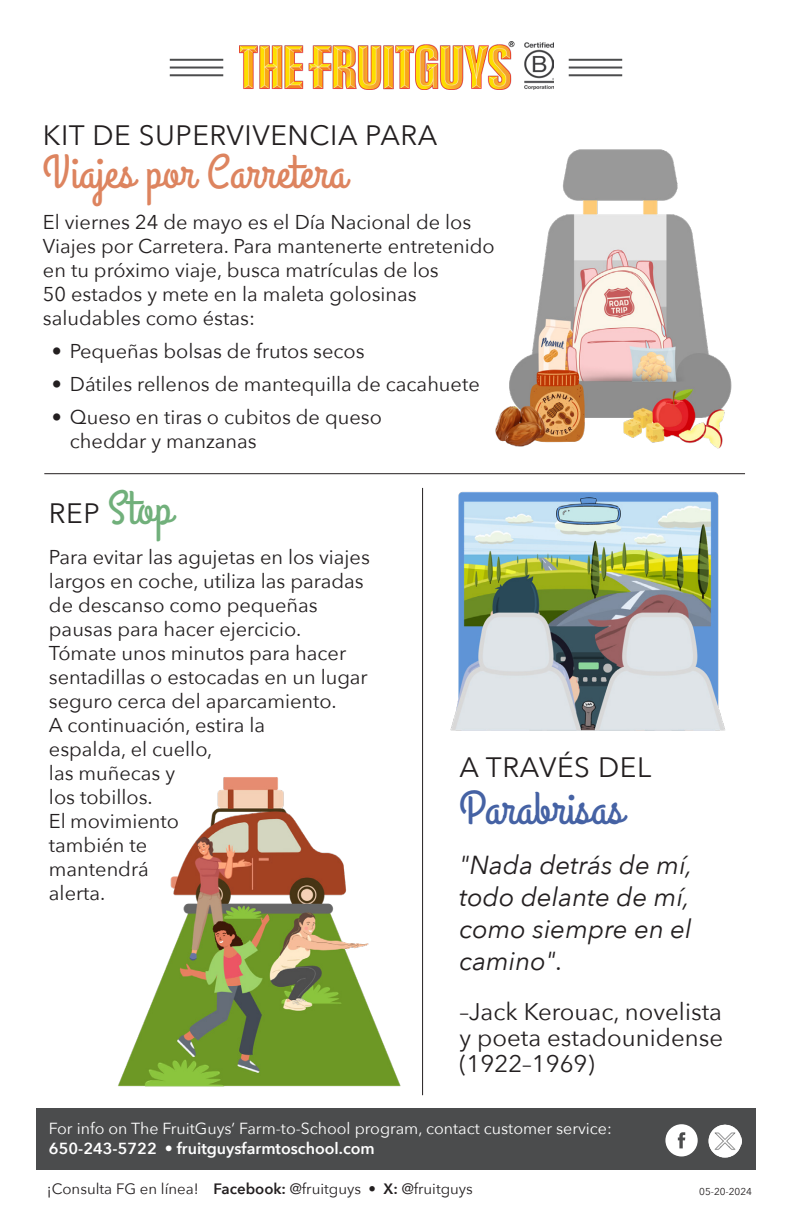
<style>
.page{position:relative;width:792px;height:1224px;background:#fff}
.page>*{position:absolute;margin:0;border:0;box-sizing:border-box;transform-origin:0 0}
.t1{font:47px "Grand Hotel";letter-spacing:.01em;color:#dd845f}
.t2{font:47px "Grand Hotel";letter-spacing:.01em;color:#4562a4}
.t3{font:47px "Grand Hotel";color:#71b07b}
.t4{font:28px "Avenir Next";letter-spacing:.02em;color:#231f20}
.t5{font:italic 26px/32px "Avenir Next";color:#231f20;text-align:justify}
.t6{font:24px/26px "Avenir Next";color:#231f20;text-align:justify}
.t7{font:20px/24px "Avenir Next";color:#231f20}
.t8{font:16px/19.2px "Avenir Next";color:#fff}
.t9{font:15px "Avenir Next";color:#231f20}
.t10{font:10px "Avenir Next";color:#231f20}
.s1{font-family:"Avenir Next";font-size:28px;color:#231f20}
.s2{font-weight:600}
</style>
<div class="page">
<img style="left:240px;top:41px;width:313px;height:49px">
<hr style="left:170px;top:59px;width:53px;height:2px;background:#4b4c4d">
<hr style="left:170px;top:67px;width:53px;height:2px;background:#4b4c4d">
<hr style="left:170px;top:74px;width:53px;height:2px;background:#4b4c4d">
<hr style="left:569px;top:59px;width:53px;height:2px;background:#4b4c4d">
<hr style="left:569px;top:67px;width:53px;height:2px;background:#4b4c4d">
<hr style="left:569px;top:74px;width:53px;height:2px;background:#4b4c4d">
<div style="left:36px;top:1109px;width:720px;height:61px;background:#4b4c4d"></div>
<svg style="left:665px;top:1124px;width:33px;height:32px"></svg>
<img style="left:708px;top:1124px;width:34px;height:33px">
<hr style="left:44px;top:473px;width:701px;height:1px;background:#231f20">
<img style="left:495px;top:149px;width:237px;height:300px">
<hr style="left:422px;top:488px;width:1px;height:607px;background:#231f20">
<img style="left:118px;top:777px;width:283px;height:310px">
<img style="left:450px;top:491px;width:275px;height:240px">
<p class="t4" style="left:43px;top:111px;width:396px">KIT DE SUPERVIVENCIA PARA</p>
<p class="t1" style="left:43px;top:142px;width:305px">Viajes por Carretera</p>
<p class="t7" style="left:43px;top:209px;width:453px">El viernes 24 de mayo es el Día Nacional de los Viajes por Carretera. Para mantenerte entretenido en tu próximo viaje, busca matrículas de los<br>50 estados y mete en la maleta golosinas saludables como éstas:</p>
<p class="t7" style="left:52px;top:338px;width:314px">• Pequeñas bolsas de frutos secos</p>
<p class="t7" style="left:52px;top:371px;width:429px">• Dátiles rellenos de mantequilla de cacahuete</p>
<p class="t7" style="left:70px;top:404px;width:313px;text-indent:-18px">• Queso en tiras o cubitos de queso cheddar y manzanas</p>
<p class="t3" style="left:49px;top:479px;width:125px"><span class="s1">REP</span> Stop</p>
<p class="t7" style="left:49px;top:544px;width:323px">Para evitar las agujetas en los viajes largos en coche, utiliza las paradas de descanso como pequeñas pausas para hacer ejercicio.<br>Tómate unos minutos para hacer sentadillas o estocadas en un lugar seguro cerca del aparcamiento.<br>A continuación, estira la<br>espalda, el cuello,<br>las muñecas y<br>los tobillos.<br>El movimiento<br>también te<br>mantendrá<br>alerta.</p>
<p class="t4" style="left:459px;top:744px;width:193px">A TRAVÉS DEL</p>
<p class="t2" style="left:459px;top:778px;width:166px">Parabrisas</p>
<p class="t5" style="left:459px;top:848px;width:235px">"Nada detrás de mí, todo delante de mí, como siempre en el camino".</p>
<p class="t6" style="left:459px;top:998px;width:265px">–Jack Kerouac, novelista y poeta estadounidense (1922–1969)</p>
<p class="t8" style="left:49px;top:1118px;width:564px">For info on The FruitGuys’ Farm-to-School program, contact customer service:<br><span class="s2">650-243-5722</span> • <span class="s2">fruitguysfarmtoschool.com</span></p>
<p class="t9" style="left:47px;top:1176px;width:427px">¡Consulta FG en línea! <span class="s2">Facebook:</span> @fruitguys • <span class="s2">X:</span> @fruitguys</p>
<p class="t10" style="left:699px;top:1183px;width:54px">05-20-2024</p>
</div>
